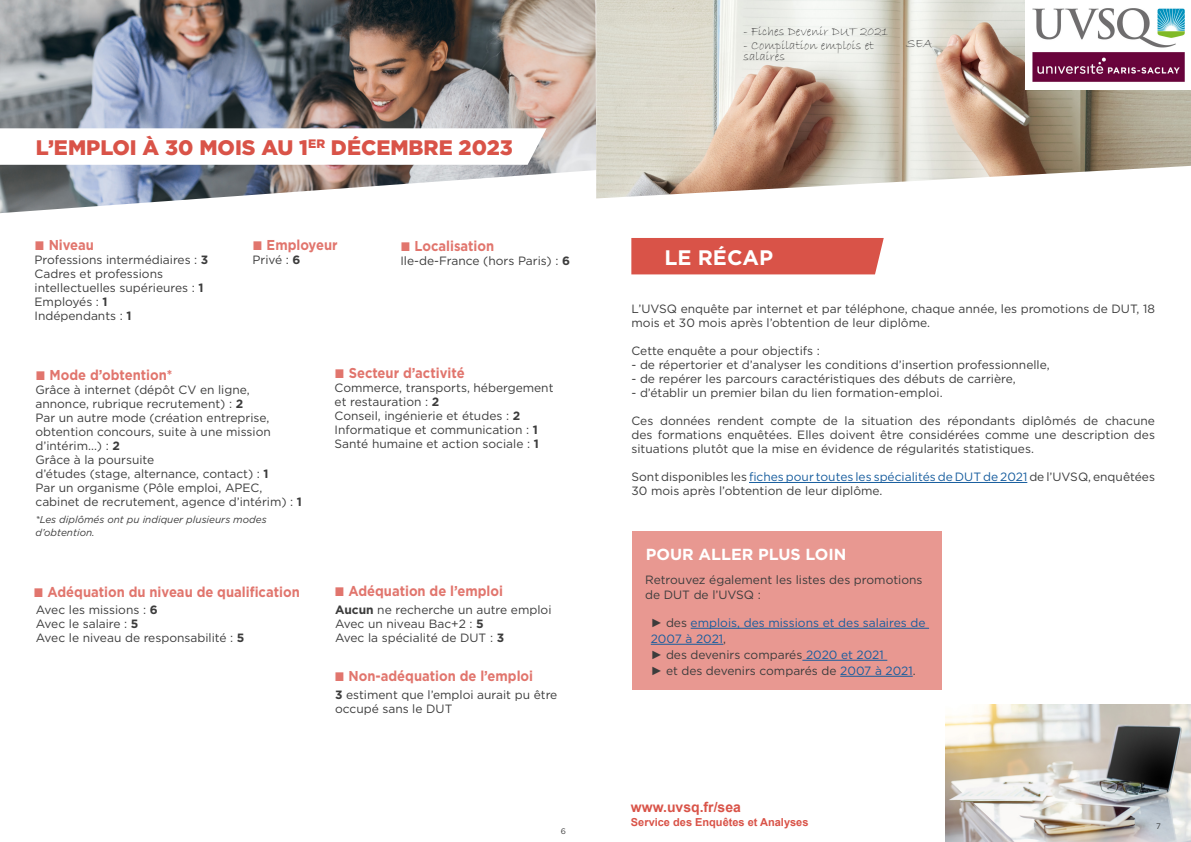
<style>
.page{position:relative;width:1191px;height:842px;background:#fff}
.page>*{position:absolute;margin:0;border:0;box-sizing:border-box;transform-origin:0 0}
.TITRE_ORANGE{font:900 21px "Gotham";color:#d95348}
.TITRE_ORANGE-2{font:700 21px "Gotham";color:#fff}
.t1{font:700 16px "Gotham";color:#fff}
.t2{font:700 14.3px "Gotham";color:#e1756d;scale:.91 1}
.t3{font:700 14px "Arial";color:#d95348}
.TITRE_ORANGE-3{font:13px/11px "Bradley Hand ITC";color:#3c3c3c}
.titre_en_haut_gauche_blanc{font:12px/14px "Gotham";color:#3c3c3c}
.t4{font:12px/16px "Gotham";color:#175d9e}
.t5{font:700 11px "Arial";color:#d95348}
.t6{font:italic 10px/13px "Gotham";color:#3c3c3c}
.t7{font:8px "Gotham";color:#3c3c3c}
.s1{font-family:"Arial";font-weight:900;font-size:18.7px}
.s2{font-weight:700}
.s3{color:#175d9e}
.s4{font-family:"Arial";font-weight:700;color:#3c3c3c}
.s5{color:#3c3c3c}
.s6{font-family:"Arial";font-weight:700}
</style>
<div class="page">
<img style="left:0;top:0;width:596px;height:213px">
<svg style="left:0;top:128px;width:546px;height:37px"></svg>
<img style="left:596px;top:0;width:595px;height:198px">
<div style="left:631px;top:238px;width:252px;height:36px;background:#d95348"></div>
<img style="left:1025px;top:0;width:166px;height:89px">
<img style="left:946px;top:704px;width:245px;height:138px">
<div style="left:632px;top:531px;width:309px;height:158px;background:#e89891"></div>
<hr style="left:690px;top:628px;width:239px;height:1px;background:#175d9e">
<hr style="left:651px;top:644px;width:72px;height:1px;background:#175d9e">
<hr style="left:802px;top:660px;width:85px;height:1px;background:#175d9e">
<hr style="left:840px;top:676px;width:72px;height:1px;background:#175d9e">
<hr style="left:749px;top:482px;width:278px;height:1px;background:#175d9e">
<p class="TITRE_ORANGE" style="left:36px;top:133px;width:478px">L’EMPLOI À 30 MOIS AU 1<sup>ER</sup> DÉCEMBRE 2023</p>
<p class="t2" style="left:35px;top:235px;width:67px"><span class="s1">■</span> Niveau</p>
<p class="titre_en_haut_gauche_blanc" style="left:35px;top:252px;width:175px">Professions intermédiaires : <span class="s2">3</span></p>
<p class="titre_en_haut_gauche_blanc" style="left:35px;top:266px;width:130px">Cadres et professions</p>
<p class="titre_en_haut_gauche_blanc" style="left:35px;top:280px;width:170px">intellectuelles supérieures : <span class="s2">1</span></p>
<p class="titre_en_haut_gauche_blanc" style="left:35px;top:294px;width:75px">Employés : <span class="s2">1</span></p>
<p class="titre_en_haut_gauche_blanc" style="left:35px;top:308px;width:98px">Indépendants : <span class="s2">1</span></p>
<p class="t2" style="left:252px;top:235px;width:95px"><span class="s1">■</span> Employeur</p>
<p class="titre_en_haut_gauche_blanc" style="left:252px;top:252px;width:50px">Privé : <span class="s2">6</span></p>
<p class="t2" style="left:400px;top:236px;width:105px"><span class="s1">■</span> Localisation</p>
<p class="titre_en_haut_gauche_blanc" style="left:400px;top:253px;width:171px">Ile-de-France (hors Paris) : <span class="s2">6</span></p>
<p class="t2" style="left:35px;top:366px;width:152px"><span class="s1">■</span> Mode d’obtention*</p>
<p class="titre_en_haut_gauche_blanc" style="left:35px;top:383px;width:216px">Grâce à internet (dépôt CV en ligne, annonce, rubrique recrutement) : <span class="s2">2</span></p>
<p class="titre_en_haut_gauche_blanc" style="left:35px;top:411px;width:237px;text-align:justify">Par un autre mode (création entreprise, obtention concours, suite à une mission d’intérim...) : <span class="s2">2</span></p>
<p class="titre_en_haut_gauche_blanc" style="left:35px;top:453px;width:120px">Grâce à la poursuite</p>
<p class="titre_en_haut_gauche_blanc" style="left:35px;top:467px;width:235px">d’études (stage, alternance, contact) : <span class="s2">1</span></p>
<p class="titre_en_haut_gauche_blanc" style="left:35px;top:481px;width:268px">Par un organisme (Pôle emploi, APEC, cabinet de recrutement, agence d’intérim) : <span class="s2">1</span></p>
<p class="t6" style="left:35px;top:513px;width:233px">*Les diplômés ont pu indiquer plusieurs modes d’obtention.</p>
<p class="t2" style="left:33px;top:582px;width:294px"><span class="s1">■</span> Adéquation du niveau de qualification</p>
<p class="titre_en_haut_gauche_blanc" style="left:36px;top:602px;width:123px">Avec les missions : <span class="s2">6</span></p>
<p class="titre_en_haut_gauche_blanc" style="left:36px;top:616px;width:104px">Avec le salaire : <span class="s2">5</span></p>
<p class="titre_en_haut_gauche_blanc" style="left:36px;top:630px;width:210px">Avec le niveau de responsabilité : <span class="s2">5</span></p>
<p class="t2" style="left:334px;top:363px;width:144px"><span class="s1">■</span> Secteur d’activité</p>
<p class="titre_en_haut_gauche_blanc" style="left:334px;top:380px;width:220px">Commerce, transports, hébergement</p>
<p class="titre_en_haut_gauche_blanc" style="left:334px;top:394px;width:106px">et restauration : <span class="s2">2</span></p>
<p class="titre_en_haut_gauche_blanc" style="left:334px;top:408px;width:187px">Conseil, ingénierie et études : <span class="s2">2</span></p>
<p class="titre_en_haut_gauche_blanc" style="left:334px;top:422px;width:205px">Informatique et communication : <span class="s2">1</span></p>
<p class="titre_en_haut_gauche_blanc" style="left:334px;top:436px;width:206px">Santé humaine et action sociale : <span class="s2">1</span></p>
<p class="t2" style="left:334px;top:582px;width:187px"><span class="s1">■</span> Adéquation de l’emploi</p>
<p class="titre_en_haut_gauche_blanc" style="left:335px;top:602px;width:218px"><span class="s2">Aucun</span> ne recherche un autre emploi</p>
<p class="titre_en_haut_gauche_blanc" style="left:335px;top:616px;width:150px">Avec un niveau Bac+2 : <span class="s2">5</span></p>
<p class="titre_en_haut_gauche_blanc" style="left:335px;top:630px;width:171px">Avec la spécialité de DUT : <span class="s2">3</span></p>
<p class="t2" style="left:334px;top:667px;width:220px"><span class="s1">■</span> Non-adéquation de l’emploi</p>
<p class="titre_en_haut_gauche_blanc" style="left:335px;top:687px;width:224px"><span class="s2">3</span> estiment que l’emploi aurait pu être occupé sans le DUT</p>
<p class="t7" style="left:561px;top:826px;width:7px">6</p>
<p class="TITRE_ORANGE-3" style="left:743px;top:26px;width:146px">- Fiches Devenir DUT 2021</p>
<p class="TITRE_ORANGE-3" style="left:743px;top:40px;width:132px">- Compilation emplois et salaires</p>
<p class="TITRE_ORANGE-3" style="left:906px;top:38px;width:28px">SEA</p>
<p class="TITRE_ORANGE-2" style="left:664px;top:243px;width:110px">LE RÉCAP</p>
<p class="titre_en_haut_gauche_blanc" style="left:631px;top:302px;width:525px">L’UVSQ enquête par internet et par téléphone, chaque année, les promotions de DUT, 18 mois et 30 mois après l’obtention de leur diplôme.</p>
<p class="titre_en_haut_gauche_blanc" style="left:631px;top:344px;width:190px">Cette enquête a pour objectifs :</p>
<p class="titre_en_haut_gauche_blanc" style="left:631px;top:358px;width:420px">- de répertorier et d’analyser les conditions d’insertion professionnelle,</p>
<p class="titre_en_haut_gauche_blanc" style="left:631px;top:372px;width:386px">- de repérer les parcours caractéristiques des débuts de carrière,</p>
<p class="titre_en_haut_gauche_blanc" style="left:631px;top:386px;width:313px">- d’établir un premier bilan du lien formation-emploi.</p>
<p class="titre_en_haut_gauche_blanc" style="left:631px;top:414px;width:525px;text-align:justify">Ces données rendent compte de la situation des répondants diplômés de chacune des formations enquêtées. Elles doivent être considérées comme une description des situations plutôt que la mise en évidence de régularités statistiques.</p>
<p class="titre_en_haut_gauche_blanc" style="left:631px;top:470px;width:525px">Sont disponibles les <span class="s3">fiches pour toutes les spécialités de DUT de 2021</span> de l’UVSQ, enquêtées<br>30 mois après l’obtention de leur diplôme.</p>
<p class="t1" style="left:646px;top:543px;width:202px">POUR ALLER PLUS LOIN</p>
<p class="titre_en_haut_gauche_blanc" style="left:645px;top:572px;width:279px">Retrouvez également les listes des promotions</p>
<p class="titre_en_haut_gauche_blanc" style="left:645px;top:587px;width:117px">de DUT de l’UVSQ :</p>
<p class="t4" style="left:651px;top:614px;width:276px"><span class="s4">►</span> <span class="s5">des</span> emplois, des missions et des salaires de<br>2007 à 2021<span class="s5">,</span></p>
<p class="titre_en_haut_gauche_blanc" style="left:651px;top:647px;width:234px"><span class="s6">►</span> des devenirs comparés <span class="s3">2020 et 2021</span></p>
<p class="titre_en_haut_gauche_blanc" style="left:651px;top:663px;width:266px"><span class="s6">►</span> et des devenirs comparés de <span class="s3">2007 à 2021</span>.</p>
<p class="t3" style="left:631px;top:797px;width:111px">www.uvsq.fr/sea</p>
<p class="t5" style="left:631px;top:814px;width:179px">Service des Enquêtes et Analyses</p>
<p class="t7" style="left:1156px;top:821px;width:6px">7</p>
</div>
